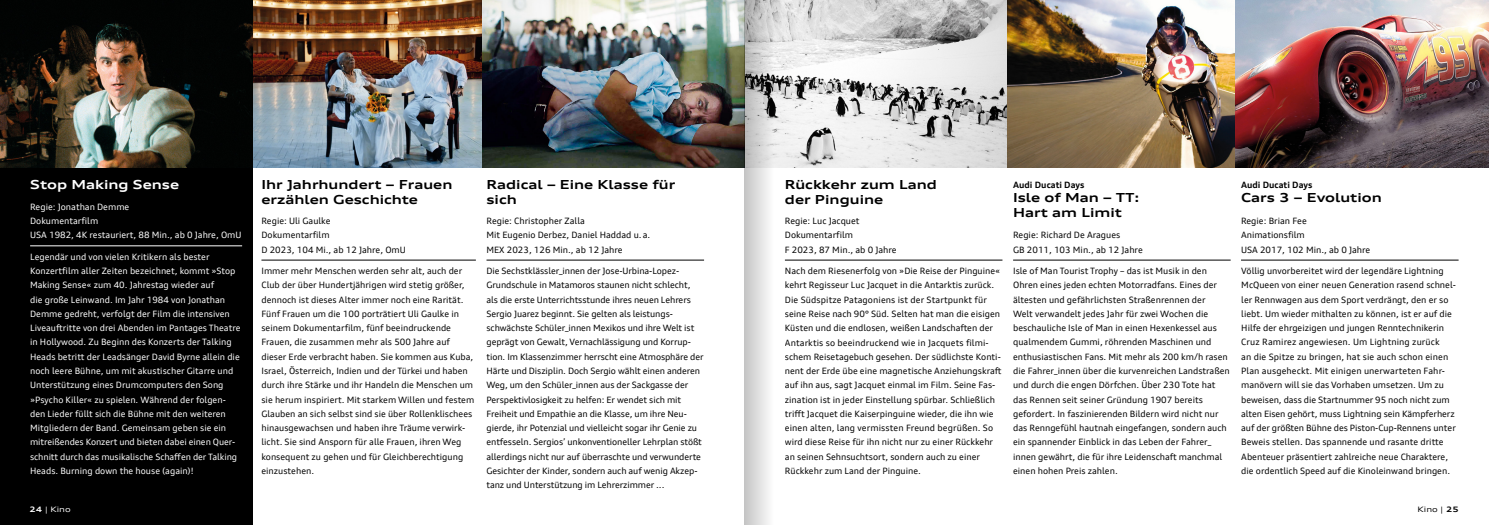
<style>
.page{position:relative;width:1489px;height:525px;background:#fff}
.page>*{position:absolute;margin:0;border:0;box-sizing:border-box;transform-origin:0 0}
.t1{font:700 expanded 12.5px/15px "Audi Type";color:#000}
.t2{font:700 expanded 12.5px "Audi Type";color:#fff}
.t3{font:8.75px/14.2px "Audi Type";color:#000}
.t4{font:8.75px/14.2px "Audi Type";color:#fff}
.t5{font:700 8.75px "Audi Type";color:#000}
.t6{font:expanded 7.5px "Audi Type";color:#fff}
.t7{font:expanded 7.5px "Audi Type";color:#000}
.s1{font-weight:700}
</style>
<div class="page">
<div style="left:0;top:0;width:253px;height:524px;background:#000"></div>
<hr style="left:1240px;top:259px;width:218px;height:1px;background:#000">
<hr style="left:1013px;top:259px;width:217px;height:1px;background:#000">
<hr style="left:784px;top:259px;width:218px;height:1px;background:#000">
<img style="left:0;top:0;width:1235px;height:167px">
<hr style="left:486px;top:259px;width:218px;height:1px;background:#000">
<hr style="left:261px;top:259px;width:215px;height:1px;background:#000">
<hr style="left:30px;top:245px;width:212px;height:1px;background:#fff">
<img style="left:1235px;top:0;width:253px;height:167px">
<svg style="left:744px;top:0;width:40px;height:524px"></svg>
<h1 class="t2" style="left:30px;top:177px;width:150px">Stop Making Sense</h1>
<p class="t4" style="left:30px;top:199px;width:213px">Regie: Jonathan Demme<br>Dokumentarfilm<br>USA 1982, 4K restauriert, 88 Min., ab 0 Jahre, OmU</p>
<p class="t4" style="left:30px;top:249px;width:212px">Legendär und von vielen Kritikern als bester Konzertfilm aller Zeiten bezeichnet, kommt »Stop Making Sense« zum 40. Jahrestag wieder auf<br>die große Leinwand. Im Jahr 1984 von Jonathan Demme gedreht, verfolgt der Film die intensiven Liveauftritte von drei Abenden im Pantages Theatre in Hollywood. Zu Beginn des Konzerts der Talking Heads betritt der Leadsänger David Byrne allein die noch leere Bühne, um mit akustischer Gitarre und Unterstützung eines Drumcomputers den Song »Psycho Killer« zu spielen. Während der folgen&shy;den Lieder füllt sich die Bühne mit den weiteren Mitgliedern der Band. Gemeinsam geben sie ein mitreißendes Konzert und bieten dabei einen Quer&shy;schnitt durch das musikalische Schaffen der Talking Heads. Burning down the house (again)!</p>
<h1 class="t1" style="left:261px;top:177px;width:192px">Ihr Jahrhundert – Frauen erzählen Geschichte</h1>
<p class="t3" style="left:261px;top:214px;width:146px">Regie: Uli Gaulke<br>Dokumentarfilm<br>D 2023, 104 Mi., ab 12 Jahre, OmU</p>
<p class="t3" style="left:261px;top:263px;width:214px">Immer mehr Menschen werden sehr alt, auch der Club der über Hundertjährigen wird stetig größer, dennoch ist dieses Alter immer noch eine Rarität.<br>Fünf Frauen um die 100 porträtiert Uli Gaulke in seinem Dokumentarfilm, fünf beeindruckende Frauen, die zusammen mehr als 500 Jahre auf dieser Erde verbracht haben. Sie kommen aus Kuba, Israel, Österreich, Indien und der Türkei und haben durch ihre Stärke und ihr Handeln die Menschen um sie herum inspiriert. Mit starkem Willen und festem Glauben an sich selbst sind sie über Rollenklischees hinausgewachsen und haben ihre Träume verwirk&shy;licht. Sie sind Ansporn für alle Frauen, ihren Weg konsequent zu gehen und für Gleichberechtigung einzustehen.</p>
<h1 class="t1" style="left:486px;top:177px;width:190px">Radical – Eine Klasse für sich</h1>
<p class="t3" style="left:486px;top:214px;width:165px">Regie: Christopher Zalla<br>Mit Eugenio Derbez, Daniel Haddad u.a.<br>MEX 2023, 126 Min., ab 12 Jahre</p>
<p class="t3" style="left:486px;top:263px;width:219px">Die Sechstklässler_innen der Jose-Urbina-Lopez-Grundschule in Matamoros staunen nicht schlecht, als die erste Unterrichtsstunde ihres neuen Lehrers Sergio Juarez beginnt. Sie gelten als leistungs&shy;schwächste Schüler_innen Mexikos und ihre Welt ist geprägt von Gewalt, Vernachlässigung und Korrup&shy;tion. Im Klassenzimmer herrscht eine Atmosphäre der Härte und Disziplin. Doch Sergio wählt einen anderen Weg, um den Schüler_innen aus der Sackgasse der Perspektivlosigkeit zu helfen: Er wendet sich mit Freiheit und Empathie an die Klasse, um ihre Neu&shy;gierde, ihr Potenzial und vielleicht sogar ihr Genie zu entfesseln. Sergios’ unkonventioneller Lehrplan stößt allerdings nicht nur auf überraschte und verwunderte Gesichter der Kinder, sondern auch auf wenig Akzep&shy;tanz und Unterstützung im Lehrerzimmer ...</p>
<h1 class="t1" style="left:784px;top:177px;width:153px">Rückkehr zum Land der Pinguine</h1>
<p class="t3" style="left:784px;top:214px;width:113px">Regie: Luc Jacquet<br>Dokumentarfilm<br>F 2023, 87 Min., ab 0 Jahre</p>
<p class="t3" style="left:784px;top:263px;width:218px">Nach dem Riesenerfolg von »Die Reise der Pinguine« kehrt Regisseur Luc Jacquet in die Antarktis zurück.<br>Die Südspitze Patagoniens ist der Startpunkt für seine Reise nach 90° Süd. Selten hat man die eisigen Küsten und die endlosen, weißen Landschaften der Antarktis so beeindruckend wie in Jacquets filmi&shy;schem Reisetagebuch gesehen. Der südlichste Konti&shy;nent der Erde übe eine magnetische Anziehungskraft auf ihn aus, sagt Jacquet einmal im Film. Seine Fas&shy;zination ist in jeder Einstellung spürbar. Schließlich trifft Jacquet die Kaiserpinguine wieder, die ihn wie einen alten, lang vermissten Freund begrüßen. So wird diese Reise für ihn nicht nur zu einer Rückkehr an seinen Sehnsuchtsort, sondern auch zu einer Rückkehr zum Land der Pinguine.</p>
<p class="t5" style="left:1013px;top:180px;width:73px">Audi Ducati Days</p>
<h1 class="t1" style="left:1013px;top:190px;width:128px">Isle of Man – TT:<br>Hart am Limit</h1>
<p class="t3" style="left:1013px;top:228px;width:131px">Regie: Richard De Aragues<br>GB 2011, 103 Min., ab 12 Jahre</p>
<p class="t3" style="left:1013px;top:263px;width:218px">Isle of Man Tourist Trophy – das ist Musik in den Ohren eines jeden echten Motorradfans. Eines der ältesten und gefährlichsten Straßenrennen der<br>Welt verwandelt jedes Jahr für zwei Wochen die beschauliche Isle of Man in einen Hexenkessel aus qualmendem Gummi, röhrenden Maschinen und enthusiastischen Fans. Mit mehr als 200 km/h rasen die Fahrer_innen über die kurvenreichen Landstraßen und durch die engen Dörfchen. Über 230 Tote hat das Rennen seit seiner Gründung 1907 bereits gefordert. In faszinierenden Bildern wird nicht nur das Renngefühl hautnah eingefangen, sondern auch ein spannender Einblick in das Leben der Fahrer_ innen gewährt, die für ihre Leidenschaft manchmal einen hohen Preis zahlen.</p>
<p class="t5" style="left:1240px;top:180px;width:73px">Audi Ducati Days</p>
<h1 class="t1" style="left:1240px;top:190px;width:142px">Cars 3 – Evolution</h1>
<p class="t3" style="left:1240px;top:214px;width:131px">Regie: Brian Fee<br>Animationsfilm<br>USA 2017, 102 Min., ab 0 Jahre</p>
<p class="t3" style="left:1241px;top:263px;width:216px">Völlig unvorbereitet wird der legendäre Lightning McQueen von einer neuen Generation rasend schnel&shy;ler Rennwagen aus dem Sport verdrängt, den er so liebt. Um wieder mithalten zu können, ist er auf die Hilfe der ehrgeizigen und jungen Renntechnikerin Cruz Ramirez angewiesen. Um Lightning zurück<br>an die Spitze zu bringen, hat sie auch schon einen Plan ausgeheckt. Mit einigen unerwarteten Fahr&shy;manövern will sie das Vorhaben umsetzen. Um zu beweisen, dass die Startnummer 95 noch nicht zum alten Eisen gehört, muss Lightning sein Kämpferherz auf der größten Bühne des Piston-Cup-Rennens unter Beweis stellen. Das spannende und rasante dritte Abenteuer präsentiert zahlreiche neue Charaktere, die ordentlich Speed auf die Kinoleinwand bringen.</p>
<p class="t6" style="left:29px;top:504px;width:43px"><span class="s1">24</span> | Kino</p>
<p class="t7" style="left:1417px;top:504px;width:43px">Kino | <span class="s1">25</span></p>
</div>
